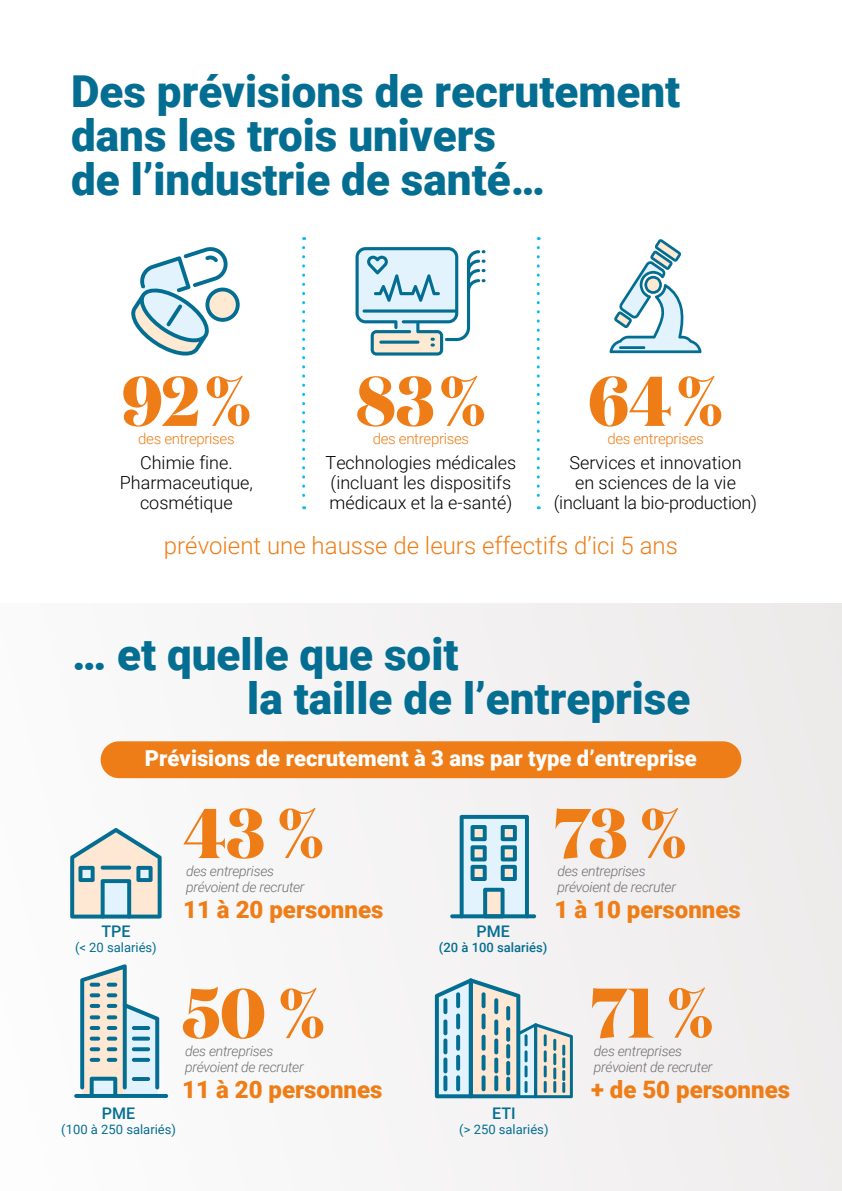
<style>
.page{position:relative;width:842px;height:1191px;background:#fff}
.page>*{position:absolute;margin:0;border:0;box-sizing:border-box;transform-origin:0 0}
.t1{font:800 70px "Domaine Disp Nar";color:#ef7d17}
.t2{font:900 44px/44px "Roboto";color:#046e92}
.t3{font:900 24px "Roboto";color:#ef7d17}
.t4{font:300 24px "Roboto";color:#ef7d17}
.t5{font:900 22px "Roboto";color:#fff}
.t6{font:300 18px/20px "Roboto";color:#000;text-align:center}
.t7{font:500 16px "Roboto";color:#046e92}
.t8{font:300 15px "Roboto";letter-spacing:-.02em;color:#ef7d17}
.t9{font:italic 300 14px/16px "Roboto";letter-spacing:-.02em;color:#706f6f}
.t10{font:13px "Roboto";color:#046e92}
.t11{font:500 13px "Roboto";color:#046e92}
</style>
<div class="page">
<div style="left:0;top:603px;width:842px;height:588px;background:#f5f3f3"></div>
<div style="left:101px;top:741px;width:640px;height:37px;background:#ef7d17;border-radius:18px"></div>
<svg style="left:302px;top:247px;width:3px;height:262px"></svg>
<svg style="left:537px;top:247px;width:3px;height:262px"></svg>
<hr style="left:74px;top:1094px;width:94px;height:4px;background:#046e92;border-radius:2px">
<svg style="left:80px;top:964px;width:79px;height:130px"></svg>
<svg style="left:90px;top:1047px;width:10px;height:4px"></svg>
<svg style="left:107px;top:1047px;width:10px;height:4px"></svg>
<svg style="left:90px;top:1036px;width:10px;height:4px"></svg>
<svg style="left:107px;top:1036px;width:10px;height:4px"></svg>
<hr style="left:90px;top:1026px;width:10px;height:4px;background:#046e92;border-radius:2px">
<hr style="left:107px;top:1026px;width:10px;height:4px;background:#046e92;border-radius:2px">
<svg style="left:90px;top:1015px;width:10px;height:4px"></svg>
<svg style="left:107px;top:1015px;width:10px;height:4px"></svg>
<svg style="left:90px;top:1004px;width:10px;height:4px"></svg>
<svg style="left:107px;top:1004px;width:10px;height:4px"></svg>
<svg style="left:90px;top:993px;width:10px;height:4px"></svg>
<svg style="left:107px;top:993px;width:10px;height:4px"></svg>
<svg style="left:90px;top:982px;width:10px;height:4px"></svg>
<svg style="left:107px;top:982px;width:10px;height:4px"></svg>
<hr style="left:132px;top:1077px;width:18px;height:4px;background:#046e92;border-radius:2px">
<hr style="left:132px;top:1058px;width:18px;height:3px;background:#046e92;border-radius:2px">
<svg style="left:132px;top:1047px;width:18px;height:4px"></svg>
<svg style="left:132px;top:1036px;width:18px;height:4px"></svg>
<hr style="left:132px;top:1026px;width:18px;height:4px;background:#046e92;border-radius:2px">
<svg style="left:435px;top:978px;width:138px;height:120px"></svg>
<svg style="left:70px;top:828px;width:92px;height:90px"></svg>
<svg style="left:460px;top:815px;width:69px;height:99px;background:#96c3d3"></svg>
<svg style="left:450px;top:914px;width:86px;height:4px"></svg>
<svg style="left:355px;top:247px;width:130px;height:108px"></svg>
<svg style="left:131px;top:247px;width:109px;height:108px"></svg>
<svg style="left:609px;top:239px;width:93px;height:114px"></svg>
<hr style="left:619px;top:346px;width:26px;height:3px;background:#046e92">
<h2 class="t2" style="left:71px;top:67px;width:611px">Des prévisions de recrutement dans les trois univers<br>de l’industrie de santé…</h2>
<h1 class="t1" style="left:122px;top:356px;width:130px">92 %</h1>
<p class="t8" style="left:138px;top:428px;width:98px">des entreprises</p>
<h1 class="t1" style="left:356px;top:356px;width:131px">83 %</h1>
<p class="t8" style="left:373px;top:428px;width:98px">des entreprises</p>
<h1 class="t1" style="left:588px;top:356px;width:136px">64 %</h1>
<p class="t8" style="left:607px;top:428px;width:98px">des entreprises</p>
<p class="t6" style="left:120px;top:452px;width:135px">Chimie fine.<br>Pharmaceutique, cosmétique</p>
<p class="t6" style="left:326px;top:452px;width:192px;text-align:left">Technologies médicales (incluant les dispositifs médicaux et la e-santé)</p>
<p class="t6" style="left:554px;top:452px;width:205px">Services et innovation<br>en sciences de la vie (incluant la bio-production)</p>
<h3 class="t4" style="left:164px;top:529px;width:515px">prévoient une hausse de leurs effectifs d’ici 5 ans</h3>
<h2 class="t2" style="left:247px;top:630px;width:444px;text-indent:-175px">… et quelle que soit<br>la taille de l’entreprise</h2>
<p class="t5" style="left:145px;top:742px;width:553px">Prévisions de recrutement à 3 ans par type d’entreprise</p>
<p class="t7" style="left:101px;top:920px;width:30px">TPE</p>
<p class="t10" style="left:75px;top:938px;width:83px">(&lt; 20 salariés)</p>
<h1 class="t1" style="left:183px;top:788px;width:142px">43 %</h1>
<p class="t9" style="left:186px;top:862px;width:120px">des entreprises prévoient de recruter</p>
<h3 class="t3" style="left:183px;top:892px;width:202px">11 à 20 personnes</h3>
<h1 class="t1" style="left:182px;top:968px;width:144px">50 %</h1>
<p class="t9" style="left:185px;top:1042px;width:120px">des entreprises prévoient de recruter</p>
<h3 class="t3" style="left:182px;top:1072px;width:202px">11 à 20 personnes</h3>
<p class="t7" style="left:102px;top:1102px;width:35px">PME</p>
<p class="t10" style="left:61px;top:1120px;width:116px">(100 à 250 salariés)</p>
<p class="t7" style="left:476px;top:920px;width:35px">PME</p>
<p class="t11" style="left:439px;top:938px;width:110px">(20 à 100 salariés)</p>
<h1 class="t1" style="left:555px;top:788px;width:133px">73 %</h1>
<p class="t9" style="left:557px;top:862px;width:120px">des entreprises prévoient de recruter</p>
<h3 class="t3" style="left:555px;top:892px;width:188px">1 à 10 personnes</h3>
<h1 class="t1" style="left:591px;top:968px;width:124px">71 %</h1>
<p class="t9" style="left:594px;top:1042px;width:120px">des entreprises prévoient de recruter</p>
<h3 class="t3" style="left:591px;top:1072px;width:200px">+ de 50 personnes</h3>
<p class="t7" style="left:492px;top:1102px;width:25px">ETI</p>
<p class="t10" style="left:459px;top:1120px;width:91px">(&gt; 250 salariés)</p>
</div>
